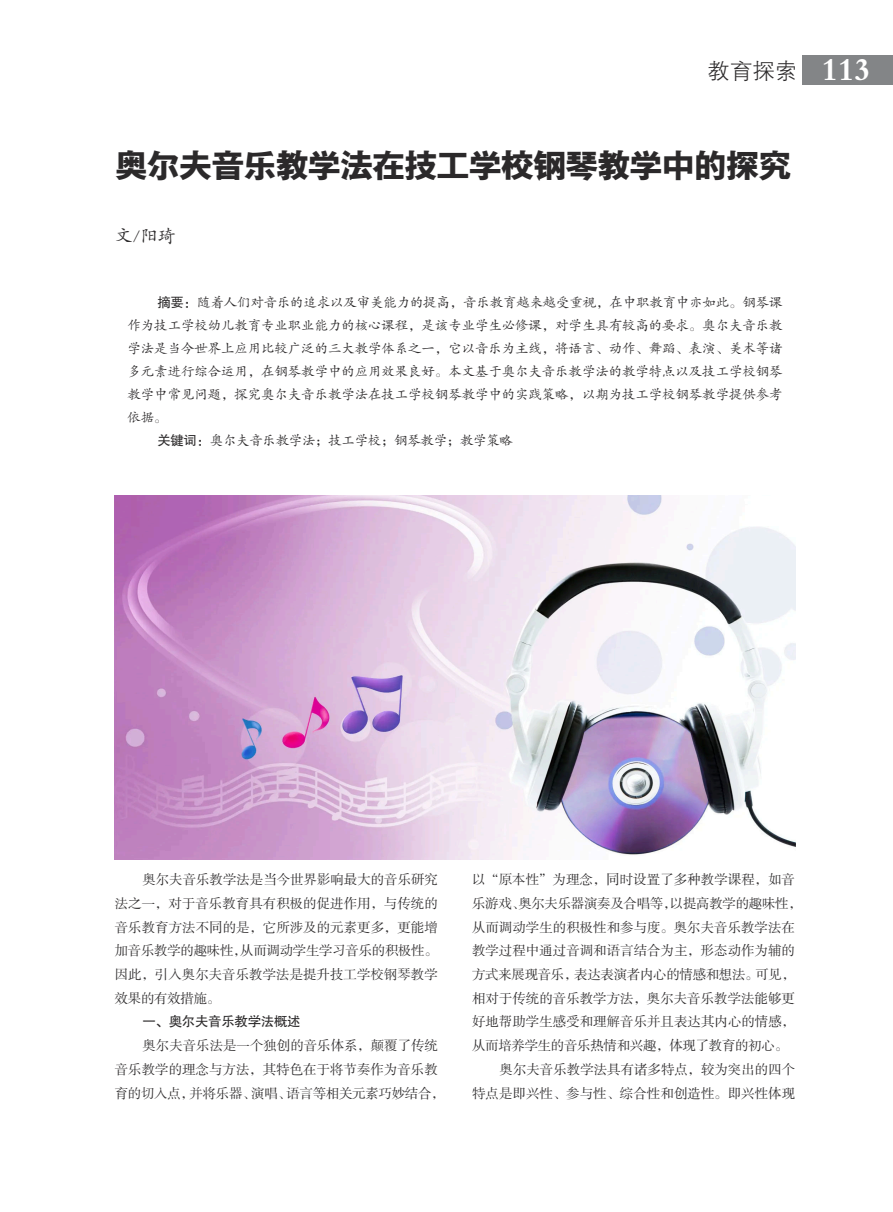
<style>
.page{position:relative;width:893px;height:1212px;background:#fff}
.page>*{position:absolute;margin:0;border:0;box-sizing:border-box;transform-origin:0 0}
.t1{font:33px "FZYDCHJW GB1 0";letter-spacing:-.025em;color:#2b292a}
.t2{font:22.5px "FZXH1 K GBK1 0";color:#2b292a}
.t3{font:18px "FZKTK GBK1 0";color:#2b292a}
.t4{font:13.5px/23.7px "FZSSK GBK1 0";color:#2b292a}
.t5{font:13.5px "FZKTK GBK1 0";letter-spacing:-.01em;color:#2b292a}
.t6{font:13.5px "FZHTK GBK1 0";letter-spacing:-.025em;color:#2b292a}
.s1{font-family:"FZDBSK GBK1 0";font-size:33px;color:#fff}
.s2{font-family:"FZHTK GBK1 0"}
</style>
<div class="page">
<div style="left:803px;top:55px;width:90px;height:30px;background:#838587"></div>
<img style="left:115px;top:495px;width:680px;height:365px">
<h2 class="t2" style="left:707px;top:59px;width:165px">教育探索 <span class="s1">113</span></h2>
<h1 class="t1" style="left:115px;top:147px;width:678px">奥尔夫音乐教学法在技工学校钢琴教学中的探究</h1>
<h3 class="t3" style="left:115px;top:227px;width:62px">文/阳琦</h3>
<p class="t5" style="left:157px;top:296px;width:627px"><span class="s2">摘要：</span>随着人们对音乐的追求以及审美能力的提高，音乐教育越来越受重视，在中职教育中亦如此。钢琴课</p>
<p class="t5" style="left:128px;top:319px;width:657px">作为技工学校幼儿教育专业职业能力的核心课程，是该专业学生必修课，对学生具有较高的要求。奥尔夫音乐教</p>
<p class="t5" style="left:128px;top:342px;width:657px">学法是当今世界上应用比较广泛的三大教学体系之一，它以音乐为主线，将语言、动作、舞蹈、表演、美术等诸</p>
<p class="t5" style="left:128px;top:364px;width:657px">多元素进行综合运用，在钢琴教学中的应用效果良好。本文基于奥尔夫音乐教学法的教学特点以及技工学校钢琴</p>
<p class="t5" style="left:128px;top:387px;width:657px">教学中常见问题，探究奥尔夫音乐教学法在技工学校钢琴教学中的实践策略，以期为技工学校钢琴教学提供参考</p>
<p class="t5" style="left:128px;top:410px;width:41px">依据。</p>
<p class="t5" style="left:157px;top:433px;width:357px"><span class="s2">关键词：</span>奥尔夫音乐教学法；技工学校；钢琴教学；教学策略</p>
<p class="t4" style="left:115px;top:868px;width:325px;text-align:justify;text-indent:28px">奥尔夫音乐教学法是当今世界影响最大的音乐研究法之一，对于音乐教育具有积极的促进作用，与传统的音乐教育方法不同的是，它所涉及的元素更多，更能增加音乐教学的趣味性，从而调动学生学习音乐的积极性。因此，引入奥尔夫音乐教学法是提升技工学校钢琴教学效果的有效措施。</p>
<p class="t6" style="left:142px;top:1014px;width:160px">一、奥尔夫音乐教学法概述</p>
<p class="t4" style="left:115px;top:1034px;width:331px;text-indent:28px">奥尔夫音乐法是一个独创的音乐体系，颠覆了传统音乐教学的理念与方法，其特色在于将节奏作为音乐教育的切入点，并将乐器、演唱、语言等相关元素巧妙结合，</p>
<p class="t4" style="left:472px;top:868px;width:331px">以“原本性”为理念，同时设置了多种教学课程，如音乐游戏、奥尔夫乐器演奏及合唱等，以提高教学的趣味性，从而调动学生的积极性和参与度。奥尔夫音乐教学法在教学过程中通过音调和语言结合为主，形态动作为辅的方式来展现音乐，表达表演者内心的情感和想法。可见，相对于传统的音乐教学方法，奥尔夫音乐教学法能够更好地帮助学生感受和理解音乐并且表达其内心的情感，从而培养学生的音乐热情和兴趣，体现了教育的初心。</p>
<p class="t4" style="left:472px;top:1058px;width:325px;text-align:right">奥尔夫音乐教学法具有诸多特点，较为突出的四个<br>特点是即兴性、参与性、综合性和创造性。即兴性体现</p>
</div>
